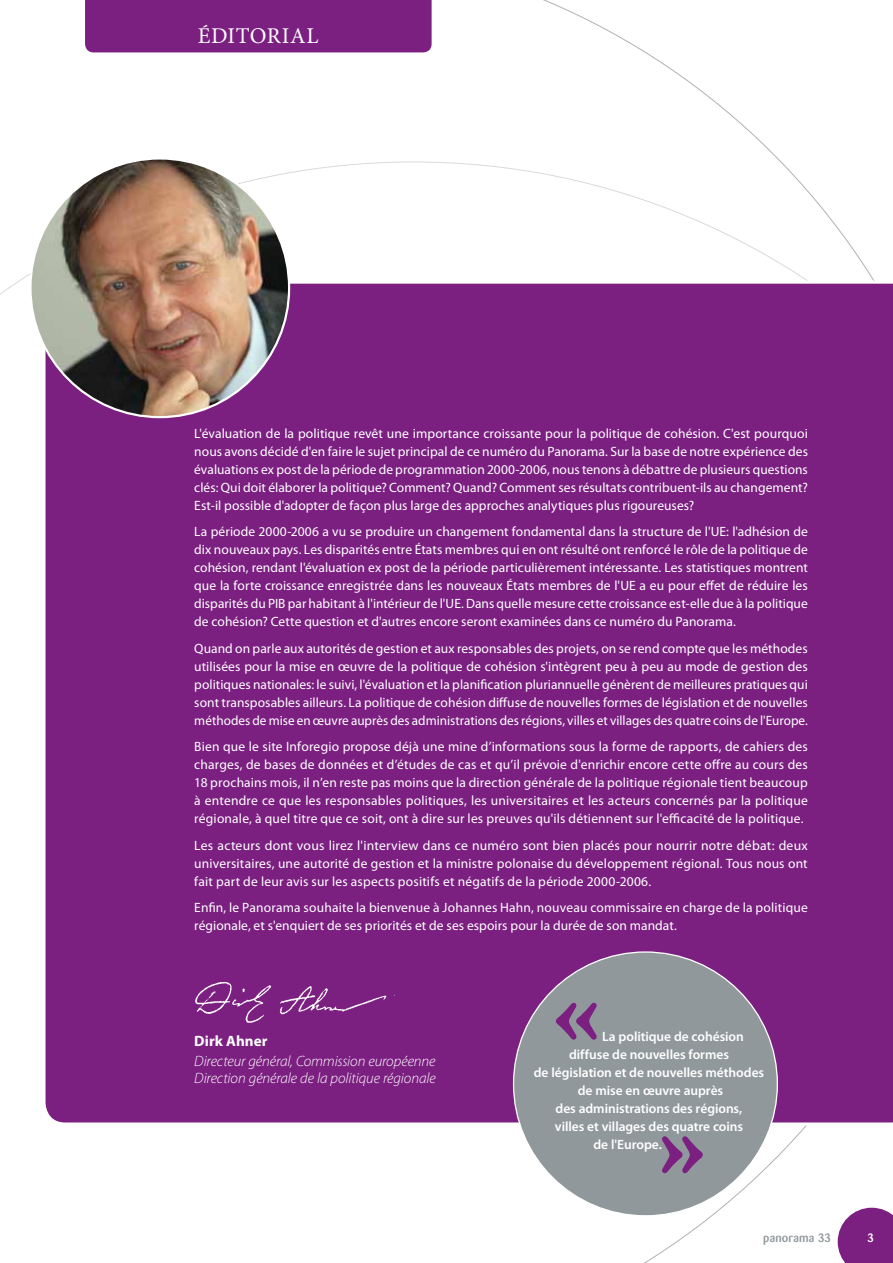
<style>
.page{position:relative;width:893px;height:1263px;background:#fff}
.page>*{position:absolute;margin:0;border:0;box-sizing:border-box;transform-origin:0 0}
.t1{font:700 100.5px "Barmeno";color:#7b1f81}
.t2{font:22.5px "Minion Pro";letter-spacing:.025em;color:#fff}
.t3{font:italic 300 15px/16.5px "Myriad Pro";letter-spacing:-.005em;color:#fff}
.t4{font:700 15px "Myriad Pro";letter-spacing:.005em;color:#fff}
.t5{font:13.5px/18px "Myriad Pro";letter-spacing:.005em;color:#fff;text-align:justify}
.t6{font:600 13.5px "Myriad Pro";letter-spacing:-.005em;color:#fff}
.t7{font:500 12px "Barmeno";letter-spacing:.02em;color:#90989c}
.t8{font:500 12px "Barmeno";color:#fff}
</style>
<div class="page">
<div style="left:45px;top:283px;width:848px;height:840px;background:#7b1f81"></div>
<svg style="left:838px;top:1208px;width:55px;height:55px;background:#89378e"></svg>
<div style="left:85px;top:0;width:347px;height:52px;background:#7b1f81"></div>
<div style="left:514px;top:952px;width:263px;height:264px;background:#90989c;border-radius:50%"></div>
<img style="left:187px;top:972px;width:223px;height:54px">
<img style="left:30px;top:158px;width:259px;height:259px;border-radius:129px">
<h2 class="t2" style="left:198px;top:20px;width:122px">ÉDITORIAL</h2>
<p class="t5" style="left:194px;top:425px;width:615px">L'évaluation de la politique revêt une importance croissante pour la politique de cohésion. C'est pourquoi nous avons décidé d'en faire le sujet principal de ce numéro du Panorama. Sur la base de notre expérience des évaluations ex post de la période de programmation 2000-2006, nous tenons à débattre de plusieurs questions clés: Qui doit élaborer la politique? Comment? Quand? Comment ses résultats contribuent-ils au changement?<br>Est-il possible d'adopter de façon plus large des approches analytiques plus rigoureuses?</p>
<p class="t5" style="left:194px;top:523px;width:615px">La période 2000-2006 a vu se produire un changement fondamental dans la structure de l'UE: l'adhésion de dix nouveaux pays. Les disparités entre États membres qui en ont résulté ont renforcé le rôle de la politique de cohésion, rendant l'évaluation ex post de la période particulièrement intéressante. Les statistiques montrent que la forte croissance enregistrée dans les nouveaux États membres de l'UE a eu pour effet de réduire les disparités du PIB par habitant à l'intérieur de l'UE. Dans quelle mesure cette croissance est-elle due à la politique de cohésion? Cette question et d'autres encore seront examinées dans ce numéro du Panorama.</p>
<p class="t5" style="left:194px;top:640px;width:615px">Quand on parle aux autorités de gestion et aux responsables des projets, on se rend compte que les méthodes utilisées pour la mise en œuvre de la politique de cohésion s'intègrent peu à peu au mode de gestion des politiques nationales: le suivi, l'évaluation et la planification pluriannuelle génèrent de meilleures pratiques qui sont transposables ailleurs. La politique de cohésion diffuse de nouvelles formes de législation et de nouvelles méthodes de mise en œuvre auprès des administrations des régions, villes et villages des quatre coins de l'Europe.</p>
<p class="t5" style="left:194px;top:738px;width:615px">Bien que le site Inforegio propose déjà une mine d’informations sous la forme de rapports, de cahiers des charges, de bases de données et d’études de cas et qu’il prévoie d'enrichir encore cette offre au cours des 18 prochains mois, il n’en reste pas moins que la direction générale de la politique régionale tient beaucoup à entendre ce que les responsables politiques, les universitaires et les acteurs concernés par la politique régionale, à quel titre que ce soit, ont à dire sur les preuves qu'ils détiennent sur l'efficacité de la politique.</p>
<p class="t5" style="left:194px;top:837px;width:615px">Les acteurs dont vous lirez l'interview dans ce numéro sont bien placés pour nourrir notre débat: deux universitaires, une autorité de gestion et la ministre polonaise du développement régional. Tous nous ont fait part de leur avis sur les aspects positifs et négatifs de la période 2000-2006.</p>
<p class="t5" style="left:194px;top:899px;width:615px">Enfin, le Panorama souhaite la bienvenue à Johannes Hahn, nouveau commissaire en charge de la politique régionale, et s'enquiert de ses priorités et de ses espoirs pour la durée de son mandat.</p>
<p class="t4" style="left:194px;top:1032px;width:75px">Dirk Ahner</p>
<p class="t3" style="left:194px;top:1053px;width:243px">Directeur général, Commission européenne<br>Direction générale de la politique régionale</p>
<h1 class="t1" style="left:554px;top:954px;width:48px">«</h1>
<p class="t6" style="left:602px;top:1029px;width:143px">La politique de cohésion</p>
<p class="t6" style="left:569px;top:1047px;width:161px">diffuse de nouvelles formes</p>
<p class="t6" style="left:534px;top:1065px;width:232px">de législation et de nouvelles méthodes</p>
<p class="t6" style="left:578px;top:1083px;width:147px">de mise en œuvre auprès</p>
<p class="t6" style="left:556px;top:1101px;width:188px">des administrations des régions,</p>
<p class="t6" style="left:555px;top:1119px;width:190px">villes et villages des quatre coins</p>
<p class="t6" style="left:593px;top:1137px;width:70px">de l'Europe.</p>
<h1 class="t1" style="left:658px;top:1088px;width:48px">»</h1>
<p class="t7" style="left:763px;top:1230px;width:69px">panorama 33</p>
<p class="t8" style="left:867px;top:1231px;width:8px">3</p>
</div>
